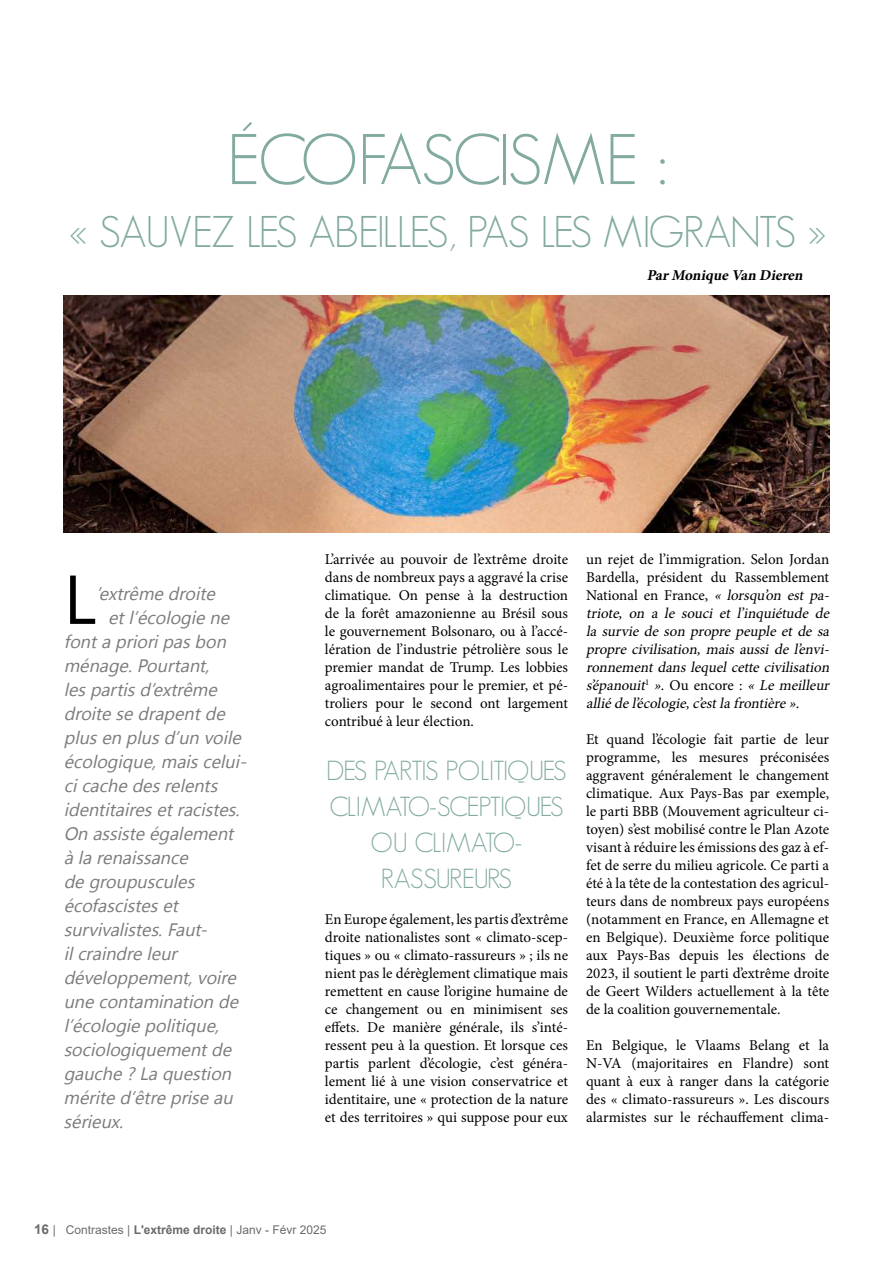
<style>
.page{position:relative;width:893px;height:1263px;background:#fff}
.page>*{position:absolute;margin:0;border:0;box-sizing:border-box;transform-origin:0 0}
.t1{font:300 70.05px "Geosans";letter-spacing:-.045em;color:#82aaa1}
.t2{font:69px "Khmer UI";color:#000}
.t3{font:300 43.5px "Geosans";letter-spacing:-.05em;color:#82aaa1}
.t4{font:300 27px/36px "Geosans";letter-spacing:-.05em;color:#82aaa1;text-align:center}
.t5{font:italic 18px "Khmer UI";color:#7c7b7b}
.t6{font:15px/18px "Minion Pro";color:#000;text-align:justify}
.t7{font:italic 15px/18px "Minion Pro";color:#000}
.t8{font:italic 700 15px "Minion Pro";color:#000}
.t9{font:12px "Arial";color:#6b6b6a}
.s1{font-style:normal}
.s2{font-weight:700;font-size:13.5px}
.s3{font-weight:700}
</style>
<div class="page">
<img style="left:64px;top:296px;width:765px;height:236px">
<h1 class="t1" style="left:227px;top:121px;width:442px">ÉCOFASCISME :</h1>
<h3 class="t3" style="left:69px;top:208px;width:759px">« SAUVEZ LES ABEILLES, PAS LES MIGRANTS »</h3>
<p class="t8" style="left:647px;top:265px;width:161px">ParMoniqueVan Dieren</p>
<h2 class="t2" style="left:64px;top:560px;width:34px">L</h2>
<p class="t5" style="left:96px;top:583px;width:124px">’extrême droite</p>
<p class="t5" style="left:108px;top:607px;width:127px">etl’écologie ne</p>
<p class="t5" style="left:64px;top:631px;width:168px">fonta prioripasbon</p>
<p class="t5" style="left:64px;top:655px;width:151px">ménage.Pourtant,</p>
<p class="t5" style="left:64px;top:679px;width:159px">lespartisd’extrême</p>
<p class="t5" style="left:64px;top:703px;width:167px">droite se drapentde</p>
<p class="t5" style="left:64px;top:727px;width:183px">plusen plusd’un voile</p>
<p class="t5" style="left:64px;top:751px;width:189px">écologique,maiscelui-</p>
<p class="t5" style="left:64px;top:775px;width:160px">cicache desrelents</p>
<p class="t5" style="left:64px;top:799px;width:182px">identitairesetracistes.</p>
<p class="t5" style="left:64px;top:823px;width:176px">On assiste également</p>
<p class="t5" style="left:64px;top:847px;width:130px">à la renaissance</p>
<p class="t5" style="left:64px;top:871px;width:137px">de groupuscules</p>
<p class="t5" style="left:64px;top:895px;width:120px">écofascisteset</p>
<p class="t5" style="left:64px;top:919px;width:149px">survivalistes.Faut-</p>
<p class="t5" style="left:64px;top:943px;width:119px">ilcraindre leur</p>
<p class="t5" style="left:64px;top:967px;width:178px">développement,voire</p>
<p class="t5" style="left:64px;top:991px;width:180px">une contamination de</p>
<p class="t5" style="left:64px;top:1015px;width:161px">l’écologie politique,</p>
<p class="t5" style="left:64px;top:1039px;width:174px">sociologiquementde</p>
<p class="t5" style="left:64px;top:1063px;width:173px">gauche ?La question</p>
<p class="t5" style="left:64px;top:1087px;width:175px">mérite d’être prise au</p>
<p class="t5" style="left:64px;top:1111px;width:65px">sérieux.</p>
<p class="t6" style="left:325px;top:550px;width:245px">L’arrivée au pouvoir de l’extrême droite dans de nombreux pays a aggravé la crise climatique. On pense à la destruction de la forêt amazonienne au Brésil sous le gouvernement Bolsonaro, ou à l’accé&shy;lération de l’industrie pétrolière sous le premier mandat de Trump. Les lobbies agroalimentaires pour le premier, et pé&shy;troliers pour le second ont largement contribué à leur élection.</p>
<h3 class="t4" style="left:326px;top:752px;width:242px">DES PARTIS POLITIQUES<br>CLIMATO-SCEPTIQUES<br>OU CLIMATO-<br>RASSUREURS</h3>
<p class="t6" style="left:325px;top:910px;width:245px">En Europe également, les partis d’extrême droite nationalistes sont « climato-scep&shy;tiques » ou « climato-rassureurs » ; ils ne nient pas le dérèglement climatique mais remettent en cause l’origine humaine de ce changement ou en minimisent ses effets. De manière générale, ils s’inté&shy;ressent peu à la question. Et lorsque ces partis parlent d’écologie, c’est généra&shy;lement lié à une vision conservatrice et identitaire, une « protection de la nature et des territoires » qui suppose pour eux</p>
<p class="t7" style="left:586px;top:550px;width:248px"><span class="s1">un rejet de l’immigration. Selon Jordan Bardella, président du Rassemblement National en France,</span> « lorsqu’on est pa&shy;triote, on a le souci et l’inquiétude de la survie de son propre peuple et de sa propre civilisation, mais aussi de l’envi&shy;ronnement dans lequel cette civilisation s’épanouit<sup>1</sup> »<span class="s1">. O u e n c o r e :</span> « Le meilleur alliédel’écologie,c’estlafrontière».</p>
<p class="t6" style="left:586px;top:730px;width:245px">Et quand l’écologie fait partie de leur programme, les mesures préconisées aggravent généralement le changement climatique. Aux Pays-Bas par exemple, le parti BBB (Mouvement agriculteur ci&shy;toyen) s’est mobilisé contre le Plan Azote visant à réduire les émissions des gaz à ef&shy;fet de serre du milieu agricole. Ce parti a été à la tête de la contestation des agricul&shy;teurs dans de nombreux pays européens (notamment en France, en Allemagne et en Belgique). Deuxième force politique aux Pays-Bas depuis les élections de 2023, il soutient le parti d’extrême droite de Geert Wilders actuellement à la tête de la coalition gouvernementale.</p>
<p class="t6" style="left:586px;top:1036px;width:245px">En Belgique, le Vlaams Belang et la N-VA (majoritaires en Flandre) sont quant à eux à ranger dans la catégorie des « climato-rassureurs ». Les discours alarmistes sur le réchauffement clima-</p>
<p class="t9" style="left:34px;top:1222px;width:294px"><span class="s2">16</span> | Contrastes | <span class="s3">L'extrême droite</span> | Janv - Févr 2025</p>
</div>
